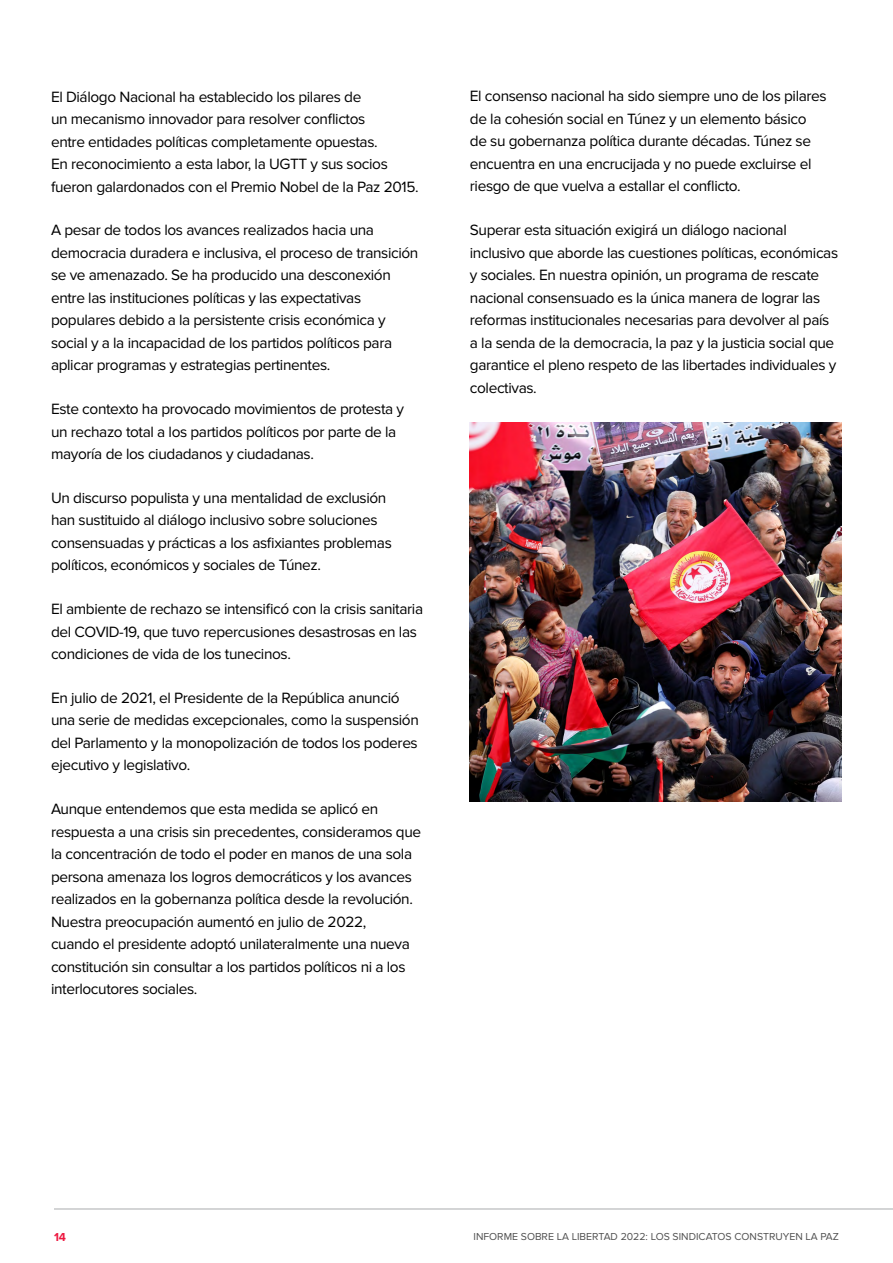
<style>
.page{position:relative;width:893px;height:1263px;background:#fff}
.page>*{position:absolute;margin:0;border:0;box-sizing:border-box;transform-origin:0 0}
.t1{font:15.45px/22.5px "Proxima Nova";letter-spacing:-.025em;color:#000}
.t2{font:700 12px "Proxima Nova";color:#ed1941}
.t3{font:10.5px "Proxima Nova";color:#505050}
</style>
<div class="page">
<hr style="left:54px;top:1208px;width:839px;height:1px;background:#a9abae">
<img style="left:470px;top:423px;width:372px;height:379px">
<p class="t1" style="left:51px;top:85px;width:369px">El Diálogo Nacional ha establecido los pilares de<br>un mecanismo innovador para resolver conflictos<br>entre entidades políticas completamente opuestas.<br>En reconocimiento a esta labor, la UGTT y sus socios fueron galardonados con el Premio Nobel de la Paz 2015.</p>
<p class="t1" style="left:51px;top:219px;width:369px">A pesar de todos los avances realizados hacia una democracia duradera e inclusiva, el proceso de transición se ve amenazado. Se ha producido una desconexión entre las instituciones políticas y las expectativas populares debido a la persistente crisis económica y social y a la incapacidad de los partidos políticos para aplicar programas y estrategias pertinentes.</p>
<p class="t1" style="left:51px;top:398px;width:355px">Este contexto ha provocado movimientos de protesta y un rechazo total a los partidos políticos por parte de la mayoría de los ciudadanos y ciudadanas.</p>
<p class="t1" style="left:51px;top:487px;width:342px">Un discurso populista y una mentalidad de exclusión han sustituido al diálogo inclusivo sobre soluciones consensuadas y prácticas a los asfixiantes problemas políticos, económicos y sociales de Túnez.</p>
<p class="t1" style="left:51px;top:598px;width:374px">El ambiente de rechazo se intensificó con la crisis sanitaria del COVID-19, que tuvo repercusiones desastrosas en las condiciones de vida de los tunecinos.</p>
<p class="t1" style="left:51px;top:687px;width:369px">En julio de 2021, el Presidente de la República anunció una serie de medidas excepcionales, como la suspensión del Parlamento y la monopolización de todos los poderes ejecutivo y legislativo.</p>
<p class="t1" style="left:51px;top:798px;width:372px">Aunque entendemos que esta medida se aplicó en respuesta a una crisis sin precedentes, consideramos que la concentración de todo el poder en manos de una sola persona amenaza los logros democráticos y los avances realizados en la gobernanza política desde la revolución.<br>Nuestra preocupación aumentó en julio de 2022,<br>cuando el presidente adoptó unilateralmente una nueva constitución sin consultar a los partidos políticos ni a los interlocutores sociales.</p>
<p class="t1" style="left:470px;top:85px;width:358px">El consenso nacional ha sido siempre uno de los pilares de la cohesión social en Túnez y un elemento básico de su gobernanza política durante décadas. Túnez se encuentra en una encrucijada y no puede excluirse el riesgo de que vuelva a estallar el conflicto.</p>
<p class="t1" style="left:470px;top:219px;width:370px">Superar esta situación exigirá un diálogo nacional inclusivo que aborde las cuestiones políticas, económicas y sociales. En nuestra opinión, un programa de rescate nacional consensuado es la única manera de lograr las reformas institucionales necesarias para devolver al país a la senda de la democracia, la paz y la justicia social que garantice el pleno respeto de las libertades individuales y colectivas.</p>
<p class="t2" style="left:54px;top:1230px;width:14px">14</p>
<p class="t3" style="left:474px;top:1230px;width:367px">INFORME SOBRE LA LIBERTAD 2022: LOS SINDICATOS CONSTRUYEN LA PAZ</p>
</div>
